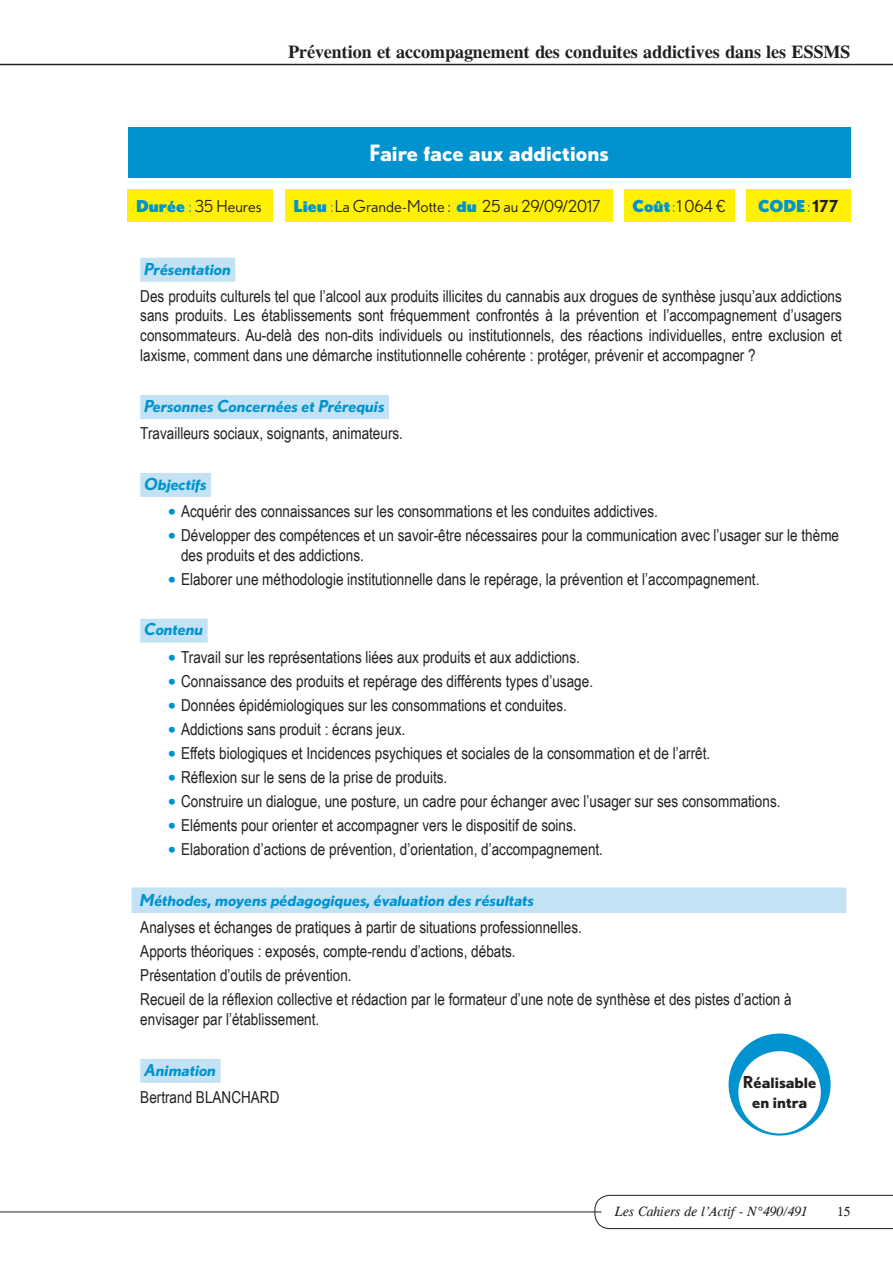
<style>
.page{position:relative;width:893px;height:1263px;background:#fff}
.page>*{position:absolute;margin:0;border:0;box-sizing:border-box;transform-origin:0 0}
.Formation_Titre{font:700 22.5px "Nobel BL";color:#fff}
.t1{font:700 18px "CG Times";color:#231f20}
.Corps_Texte{font:16.5px/19.8px "Arial Narrow";color:#231f20}
.Corps_Intitule{font:italic 700 16.5px "Nobel BL";color:#0093d0}
.Formation_Entete{font:16.5px "Nobel BL";color:#231f20}
.Corps_Intitule_metho{font:italic 700 16.5px "Nobel BL";color:#0093d0}
.Formation_infos{font:700 16.5px/19.8px "Nobel BL";color:#231f20;text-align:center}
.Formation_Entete-2{font:900 16.5px "Nobel BL";color:#0093d0}
.t2{font:italic 13.5px "CG Times";color:#231f20}
.t3{font:13.5px "CG Times";color:#231f20}
.s1{font-weight:900;color:#0093d0}
.s2{color:#0093d0}
.s3{font-weight:400}
.s4{font-weight:700;color:#231f20}
.s5{font-family:"Verdana";color:#0093d0}
</style>
<div class="page">
<svg style="left:594px;top:1195px;width:299px;height:34px"></svg>
<hr style="left:0;top:1211px;width:601px;height:1px;background:#231f20">
<hr style="left:0;top:64px;width:893px;height:1px;background:#231f20">
<div style="left:140px;top:258px;width:95px;height:24px;background:#c3e2f3"></div>
<div style="left:140px;top:395px;width:249px;height:24px;background:#c3e2f3"></div>
<div style="left:140px;top:473px;width:71px;height:24px;background:#c3e2f3"></div>
<div style="left:140px;top:619px;width:68px;height:24px;background:#c3e2f3"></div>
<div style="left:132px;top:889px;width:714px;height:24px;background:#c3e2f3"></div>
<div style="left:132px;top:887px;width:714px;height:24px;background:#c3e2f3"></div>
<div style="left:140px;top:1059px;width:81px;height:24px;background:#c3e2f3"></div>
<div style="left:128px;top:189px;width:145px;height:33px;background:#fff101"></div>
<div style="left:285px;top:189px;width:327px;height:33px;background:#fff101"></div>
<div style="left:624px;top:189px;width:110px;height:33px;background:#fff101"></div>
<div style="left:746px;top:189px;width:104px;height:33px;background:#fff101"></div>
<div style="left:128px;top:127px;width:722px;height:50px;background:#0093d0"></div>
<div style="left:729px;top:1033px;width:102px;height:102px;background:#0093d0;border-radius:50%"></div>
<div style="left:738px;top:1051px;width:83px;height:82px;background:#fff;border-radius:50%"></div>
<p class="t1" style="left:288px;top:41px;width:564px">Prévention et accompagnement des conduites addictives dans les ESSMS</p>
<p class="Formation_Titre" style="left:369px;top:140px;width:241px">Faire face aux addictions</p>
<p class="Formation_Entete" style="left:136px;top:196px;width:127px"><span class="s1">Durée</span> <span class="s2">:</span> 35 Heures</p>
<p class="Formation_Entete" style="left:293px;top:196px;width:309px"><span class="s1">Lieu</span> <span class="s2">:</span> La Grande-Motte : <span class="s1">du</span> 25 au 29/09/2017</p>
<p class="Formation_Entete" style="left:633px;top:196px;width:95px"><span class="s1">Coût</span> <span class="s2">:</span> 1 064 €</p>
<p class="Formation_Entete-2" style="left:758px;top:196px;width:82px">CODE <span class="s3">:</span> <span class="s4">177</span></p>
<p class="Corps_Intitule" style="left:145px;top:259px;width:88px">Présentation</p>
<p class="Corps_Texte" style="left:140px;top:285px;width:703px;text-align:justify">Des produits culturels tel que l’alcool aux produits illicites du cannabis aux drogues de synthèse jusqu’aux addictions sans produits. Les établissements sont fréquemment confrontés à la prévention et l’accompagnement d’usagers consommateurs. Au-delà des non-dits individuels ou institutionnels, des réactions individuelles, entre exclusion et laxisme, comment dans une démarche institutionnelle cohérente : protéger, prévenir et accompagner ?</p>
<p class="Corps_Intitule" style="left:145px;top:396px;width:242px">Personnes Concernées et Prérequis</p>
<p class="Corps_Texte" style="left:140px;top:422px;width:264px">Travailleurs sociaux, soignants, animateurs.</p>
<p class="Corps_Intitule" style="left:145px;top:474px;width:64px">Objectifs</p>
<p class="Corps_Texte" style="left:168px;top:500px;width:492px"><span class="s5">•</span> Acquérir des connaissances sur les consommations et les conduites addictives.</p>
<p class="Corps_Texte" style="left:181px;top:524px;width:660px;text-indent:-14px"><span class="s5">•</span> Développer des compétences et un savoir-être nécessaires pour la communication avec l’usager sur le thème des produits et des addictions.</p>
<p class="Corps_Texte" style="left:168px;top:568px;width:593px"><span class="s5">•</span> Elaborer une méthodologie institutionnelle dans le repérage, la prévention et l’accompagnement.</p>
<p class="Corps_Intitule" style="left:145px;top:620px;width:60px">Contenu</p>
<p class="Corps_Texte" style="left:168px;top:646px;width:414px"><span class="s5">•</span> Travail sur les représentations liées aux produits et aux addictions.</p>
<p class="Corps_Texte" style="left:168px;top:670px;width:427px"><span class="s5">•</span> Connaissance des produits et repérage des différents types d’usage.</p>
<p class="Corps_Texte" style="left:168px;top:694px;width:401px"><span class="s5">•</span> Données épidémiologiques sur les consommations et conduites.</p>
<p class="Corps_Texte" style="left:168px;top:718px;width:239px"><span class="s5">•</span> Addictions sans produit : écrans jeux.</p>
<p class="Corps_Texte" style="left:168px;top:742px;width:544px"><span class="s5">•</span> Effets biologiques et Incidences psychiques et sociales de la consommation et de l’arrêt.</p>
<p class="Corps_Texte" style="left:168px;top:766px;width:281px"><span class="s5">•</span> Réflexion sur le sens de la prise de produits.</p>
<p class="Corps_Texte" style="left:168px;top:790px;width:614px"><span class="s5">•</span> Construire un dialogue, une posture, un cadre pour échanger avec l’usager sur ses consommations.</p>
<p class="Corps_Texte" style="left:168px;top:814px;width:411px"><span class="s5">•</span> Eléments pour orienter et accompagner vers le dispositif de soins.</p>
<p class="Corps_Texte" style="left:168px;top:839px;width:437px"><span class="s5">•</span> Elaboration d’actions de prévention, d’orientation, d’accompagnement.</p>
<p class="Corps_Intitule_metho" style="left:140px;top:890px;width:395px">Méthodes, moyens pédagogiques, évaluation des résultats</p>
<p class="Corps_Texte" style="left:140px;top:916px;width:443px">Analyses et échanges de pratiques à partir de situations professionnelles.</p>
<p class="Corps_Texte" style="left:140px;top:940px;width:377px">Apports théoriques : exposés, compte-rendu d’actions, débats.</p>
<p class="Corps_Texte" style="left:140px;top:964px;width:213px">Présentation d’outils de prévention.</p>
<p class="Corps_Texte" style="left:140px;top:989px;width:653px">Recueil de la réflexion collective et rédaction par le formateur d’une note de synthèse et des pistes d’action à envisager par l’établissement.</p>
<p class="Corps_Intitule" style="left:145px;top:1060px;width:73px">Animation</p>
<p class="Corps_Texte" style="left:140px;top:1086px;width:141px">Bertrand BLANCHARD</p>
<p class="Formation_infos" style="left:743px;top:1072px;width:75px">Réalisable en intra</p>
<p class="t2" style="left:615px;top:1203px;width:194px">Les Cahiers de l’Actif - N°490/491</p>
<p class="t3" style="left:837px;top:1203px;width:15px">15</p>
</div>
